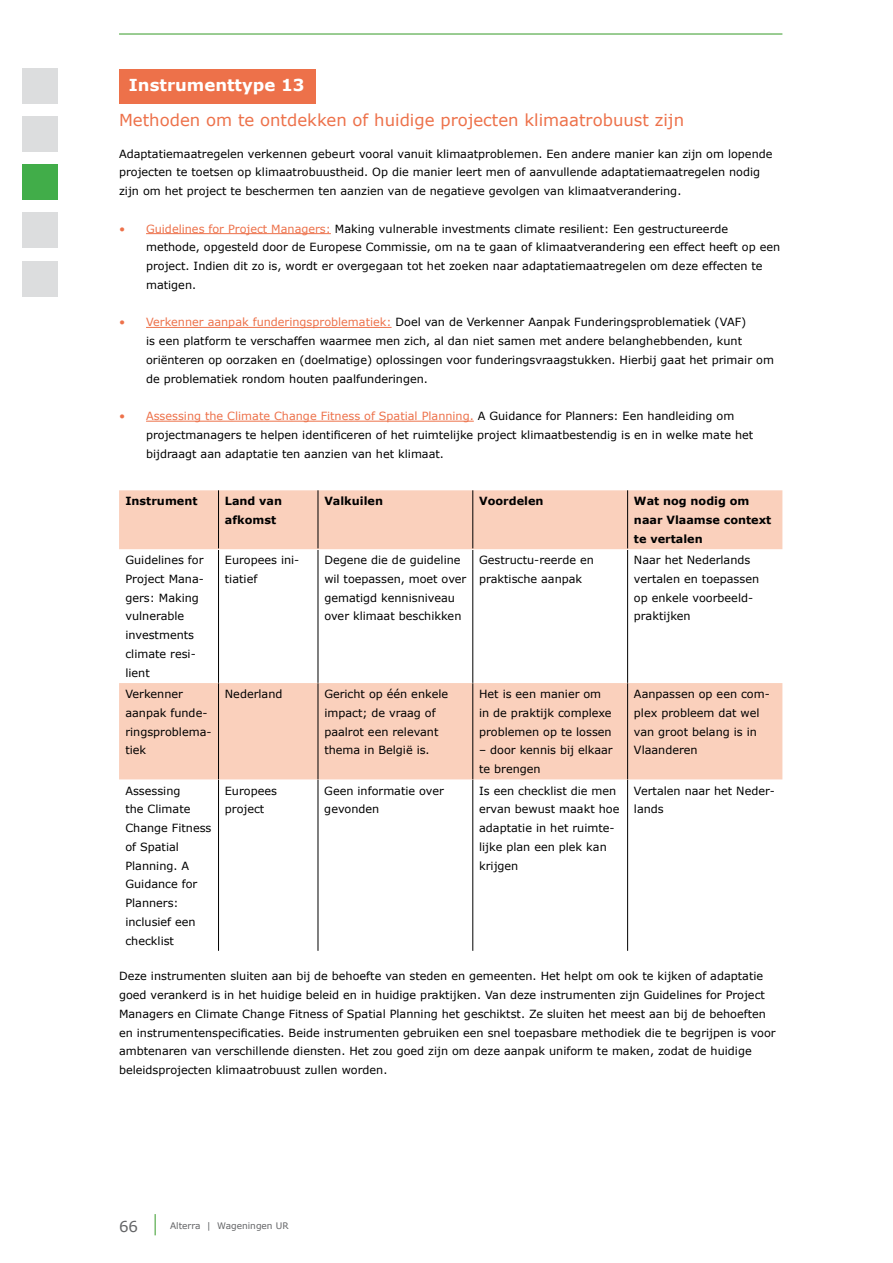
<style>
.page{position:relative;width:893px;height:1263px;background:#fff}
.page>*{position:absolute;margin:0;border:0;box-sizing:border-box;transform-origin:0 0}
.t1{font:16.5px "Verdana";color:#ed714a}
.t2{font:700 16.5px "Verdana";color:#fff}
.t3{font:15px "Verdana";color:#636466}
.t4{font:11.25px/18.8px "Verdana";color:#000}
.t5{font:700 11.25px/18.8px "Verdana";color:#000}
.t6{font:9px "Verdana";color:#636466}
.s1{color:#ed714a}
</style>
<div class="page">
<div style="left:119px;top:69px;width:196px;height:35px;background:#ed714a"></div>
<hr style="left:146px;top:233px;width:185px;height:1px;background:#ed714a">
<hr style="left:146px;top:327px;width:246px;height:1px;background:#ed714a">
<hr style="left:146px;top:421px;width:328px;height:1px;background:#ed714a">
<svg style="left:119px;top:490px;width:663px;height:289px;fill:#fad0bc"></svg>
<hr style="left:218px;top:490px;width:1px;height:58px;background:#000">
<hr style="left:318px;top:490px;width:1px;height:58px;background:#000">
<hr style="left:472px;top:490px;width:1px;height:58px;background:#000">
<hr style="left:627px;top:490px;width:1px;height:58px;background:#000">
<hr style="left:218px;top:550px;width:1px;height:133px;background:#000">
<hr style="left:318px;top:550px;width:1px;height:133px;background:#000">
<hr style="left:472px;top:550px;width:1px;height:133px;background:#000">
<hr style="left:627px;top:550px;width:1px;height:133px;background:#000">
<hr style="left:218px;top:683px;width:1px;height:96px;background:#000">
<hr style="left:318px;top:683px;width:1px;height:96px;background:#000">
<hr style="left:472px;top:683px;width:1px;height:96px;background:#000">
<hr style="left:627px;top:683px;width:1px;height:96px;background:#000">
<hr style="left:218px;top:780px;width:1px;height:171px;background:#000">
<hr style="left:318px;top:780px;width:1px;height:171px;background:#000">
<hr style="left:472px;top:780px;width:1px;height:171px;background:#000">
<hr style="left:627px;top:780px;width:1px;height:171px;background:#000">
<hr style="left:119px;top:33px;width:663px;height:2px;background:#79bc6f">
<hr style="left:154px;top:1214px;width:2px;height:21px;background:#79bc6f">
<div style="left:23px;top:68px;width:35px;height:35px;background:#dcddde"></div>
<div style="left:23px;top:116px;width:35px;height:35px;background:#dcddde"></div>
<div style="left:23px;top:164px;width:35px;height:35px;background:#41ad49"></div>
<div style="left:23px;top:213px;width:35px;height:35px;background:#dcddde"></div>
<div style="left:23px;top:262px;width:35px;height:35px;background:#dcddde"></div>
<h1 class="t2" style="left:129px;top:73px;width:177px">Instrumenttype 13</h1>
<h1 class="t1" style="left:119px;top:109px;width:566px">Methoden om te ontdekken of huidige projecten klimaatrobuust zijn</h1>
<p class="t4" style="left:119px;top:144px;width:655px">Adaptatiemaatregelen verkennen gebeurt vooral vanuit klimaatproblemen. Een andere manier kan zijn om lopende projecten te toetsen op klimaatrobuustheid. Op die manier leert men of aanvullende adaptatiemaatregelen nodig zijn om het project te beschermen ten aanzien van de negatieve gevolgen van klimaatverandering.</p>
<p class="t4" style="left:146px;top:219px;width:636px;text-indent:-27px"><span class="s1">• Guidelines for Project Managers:</span> Making vulnerable investments climate resilient: Een gestructureerde methode, opgesteld door de Europese Commissie, om na te gaan of klimaatverandering een effect heeft op een project. Indien dit zo is, wordt er overgegaan tot het zoeken naar adaptatiemaatregelen om deze effecten te matigen.</p>
<p class="t4" style="left:146px;top:313px;width:629px;text-indent:-27px"><span class="s1">• Verkenner aanpak funderingsproblematiek:</span> Doel van de Verkenner Aanpak Funderingsproblematiek (VAF)<br>is een platform te verschaffen waarmee men zich, al dan niet samen met andere belanghebbenden, kunt oriënteren op oorzaken en (doelmatige) oplossingen voor funderingsvraagstukken. Hierbij gaat het primair om de problematiek rondom houten paalfunderingen.</p>
<p class="t4" style="left:146px;top:407px;width:609px;text-indent:-27px"><span class="s1">• Assessing the Climate Change Fitness of Spatial Planning.</span> A Guidance for Planners: Een handleiding om projectmanagers te helpen identificeren of het ruimtelijke project klimaatbestendig is en in welke mate het bijdraagt aan adaptatie ten aanzien van het klimaat.</p>
<p class="t5" style="left:125px;top:492px;width:74px">Instrument</p>
<p class="t5" style="left:225px;top:492px;width:59px">Land van afkomst</p>
<p class="t5" style="left:324px;top:492px;width:60px">Valkuilen</p>
<p class="t5" style="left:479px;top:492px;width:66px">Voordelen</p>
<p class="t5" style="left:634px;top:492px;width:139px">Wat nog nodig om naar Vlaamse context te vertalen</p>
<p class="t4" style="left:125px;top:551px;width:80px">Guidelines for<br>Project Mana&shy;gers: Making vulnerable investments climate resi&shy;lient</p>
<p class="t4" style="left:225px;top:551px;width:76px">Europees ini&shy;tiatief</p>
<p class="t4" style="left:324px;top:551px;width:144px">Degene die de guideline wil toepassen, moet over gematigd kennisniveau over klimaat beschikken</p>
<p class="t4" style="left:479px;top:551px;width:116px">Gestructu-reerde en praktische aanpak</p>
<p class="t4" style="left:634px;top:551px;width:127px">Naar het Nederlands vertalen en toepassen op enkele voorbeeld&shy;praktijken</p>
<p class="t4" style="left:125px;top:684px;width:88px">Verkenner aanpak funde&shy;ringsproblema&shy;tiek</p>
<p class="t4" style="left:225px;top:684px;width:59px">Nederland</p>
<p class="t4" style="left:324px;top:684px;width:125px">Gericht op één enkele impact; de vraag of paalrot een relevant thema in België is.</p>
<p class="t4" style="left:479px;top:684px;width:134px">Het is een manier om in de praktijk complexe problemen op te lossen</p>
<p class="t4" style="left:634px;top:684px;width:137px">Aanpassen op een com&shy;plex probleem dat wel van groot belang is in<br>Vlaanderen</p>
<p class="t4" style="left:479px;top:741px;width:135px">– door kennis bij elkaar te brengen</p>
<p class="t4" style="left:125px;top:781px;width:88px">Assessing<br>the Climate<br>Change Fitness of Spatial<br>Planning. A<br>Guidance for<br>Planners: inclusief een checklist</p>
<p class="t4" style="left:225px;top:781px;width:54px">Europees project</p>
<p class="t4" style="left:324px;top:781px;width:121px">Geen informatie over gevonden</p>
<p class="t4" style="left:479px;top:781px;width:142px">Is een checklist die men ervan bewust maakt hoe adaptatie in het ruimte&shy;lijke plan een plek kan krijgen</p>
<p class="t4" style="left:634px;top:781px;width:142px">Vertalen naar het Neder&shy;lands</p>
<p class="t4" style="left:119px;top:967px;width:658px">Deze instrumenten sluiten aan bij de behoefte van steden en gemeenten. Het helpt om ook te kijken of adaptatie goed verankerd is in het huidige beleid en in huidige praktijken. Van deze instrumenten zijn Guidelines for Project Managers en Climate Change Fitness of Spatial Planning het geschiktst. Ze sluiten het meest aan bij de behoeften en instrumentenspecificaties. Beide instrumenten gebruiken een snel toepasbare methodiek die te begrijpen is voor ambtenaren van verschillende diensten. Het zou goed zijn om deze aanpak uniform te maken, zodat de huidige beleidsprojecten klimaatrobuust zullen worden.</p>
<h2 class="t3" style="left:119px;top:1216px;width:21px">66</h2>
<p class="t6" style="left:170px;top:1220px;width:120px">Alterra | Wageningen UR</p>
</div>
